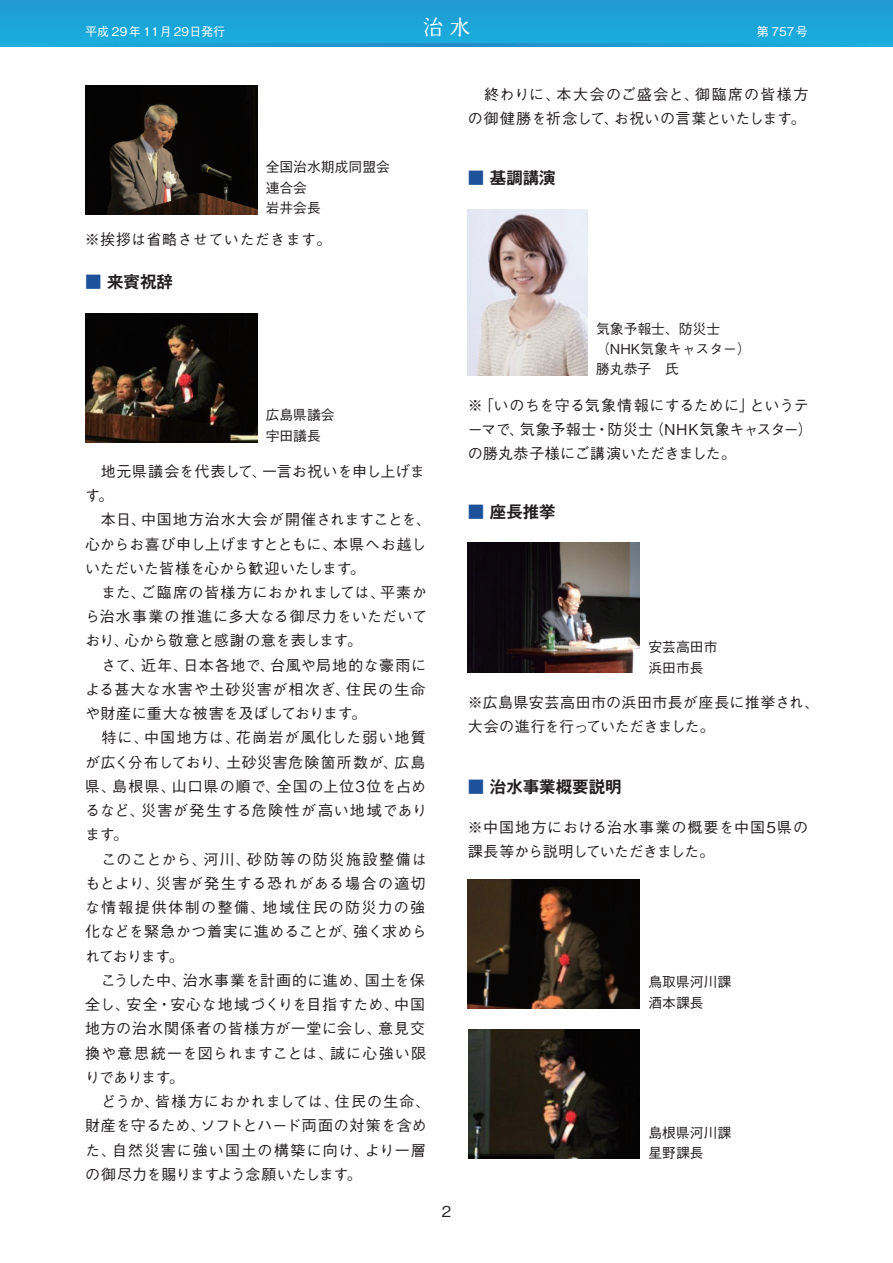
<style>
.page{position:relative;width:893px;height:1263px;background:#fff}
.page>*{position:absolute;margin:0;border:0;box-sizing:border-box;transform-origin:0 0}
.t1{font:21px "Marumin Old 90 pv RKSJ H";color:#fff}
.t2{font:700 16.5px "Gothic MB101 Pro De";color:#231f20}
.t3{font:500 15px/24.3px "Gothic BBB Pro";letter-spacing:.03em;color:#231f20}
.t4{font:500 15px/24.3px "Gothic BBB Pro";letter-spacing:.01em;color:#231f20}
.t5{font:500 13.8px/20.4px "Gothic BBB Pro";color:#231f20}
.t6{font:500 12px "Gothic BBB Pro";letter-spacing:.02em;color:#fff}
.s1{color:#1d5199}
</style>
<div class="page">
<img style="left:468px;top:543px;width:172px;height:130px">
<div style="left:0;top:0;width:893px;height:47px;background:#1ca3d7"></div>
<svg style="left:0;top:44px;width:893px;height:3px"></svg>
<img style="left:85px;top:314px;width:172px;height:128px">
<img style="left:85px;top:85px;width:172px;height:129px">
<img style="left:468px;top:210px;width:120px;height:166px">
<img style="left:468px;top:880px;width:172px;height:128px">
<img style="left:468px;top:1029px;width:172px;height:129px">
<h1 class="t1" style="left:422px;top:17px;width:50px">治水</h1>
<p class="t6" style="left:85px;top:22px;width:142px">平成 29年 11月 29日発行</p>
<p class="t6" style="left:757px;top:22px;width:53px">第 757号</p>
<p class="t5" style="left:266px;top:155px;width:126px">全国治水期成同盟会連合会<br>岩井会長</p>
<p class="t3" style="left:85px;top:226px;width:248px">※挨拶は省略させていただきます。</p>
<p class="t2" style="left:85px;top:268px;width:89px"><span class="s1">■</span> 来賓祝辞</p>
<p class="t5" style="left:266px;top:403px;width:71px">広島県議会宇田議長</p>
<p class="t3" style="left:85px;top:457px;width:348px">　地元県議会を代表して、一言お祝いを申し上げます。<br>　本日、中国地方治水大会が開催されますことを、心からお喜び申し上げますとともに、本県へお越しいただいた皆様を心から歓迎いたします。<br>　また、ご臨席の皆様方におかれましては、平素から治水事業の推進に多大なる御尽力をいただいており、心から敬意と感謝の意を表します。<br>　さて、近年、日本各地で、台風や局地的な豪雨による甚大な水害や土砂災害が相次ぎ、住民の生命や財産に重大な被害を及ぼしております。<br>　特に、中国地方は、花崗岩が風化した弱い地質が広く分布しており、土砂災害危険箇所数が、広島県、島根県、山口県の順で、全国の上位3位を占めるなど、災害が発生する危険性が高い地域であります。<br>　このことから、河川、砂防等の防災施設整備はもとより、災害が発生する恐れがある場合の適切な情報提供体制の整備、地域住民の防災力の強化などを緊急かつ着実に進めることが、強く求められております。<br>　こうした中、治水事業を計画的に進め、国土を保全し、安全・安心な地域づくりを目指すため、中国地方の治水関係者の皆様方が一堂に会し、意見交換や意思統一を図られますことは、誠に心強い限りであります。<br>　どうか、皆様方におかれましては、住民の生命、財産を守るため、ソフトとハード両面の対策を含めた、自然災害に強い国土の構築に向け、より一層の御尽力を賜りますよう念願いたします。</p>
<p class="t3" style="left:442px;top:1197px;width:11px">2</p>
<p class="t3" style="left:468px;top:80px;width:342px">　終わりに、本大会のご盛会と、御臨席の皆様方の御健勝を祈念して、お祝いの言葉といたします。</p>
<p class="t2" style="left:468px;top:164px;width:89px"><span class="s1">■</span> 基調講演</p>
<p class="t5" style="left:596px;top:316px;width:156px">気象予報士、防災士（NHK気象キャスター）勝丸恭子　氏</p>
<p class="t3" style="left:468px;top:391px;width:347px">※「いのちを守る気象情報にするために」というテーマで、気象予報士・防災士（NHK気象キャスター）の勝丸恭子様にご講演いただきました。</p>
<p class="t2" style="left:468px;top:498px;width:89px"><span class="s1">■</span> 座長推挙</p>
<p class="t5" style="left:648px;top:635px;width:71px">安芸高田市浜田市長</p>
<p class="t4" style="left:468px;top:688px;width:353px">※広島県安芸高田市の浜田市長が座長に推挙され、大会の進行を行っていただきました。</p>
<p class="t2" style="left:468px;top:772px;width:155px"><span class="s1">■</span> 治水事業概要説明</p>
<p class="t3" style="left:468px;top:813px;width:342px">※中国地方における治水事業の概要を中国5県の課長等から説明していただきました。</p>
<p class="t5" style="left:648px;top:970px;width:84px">鳥取県河川課酒本課長</p>
<p class="t5" style="left:648px;top:1121px;width:84px">島根県河川課星野課長</p>
</div>
